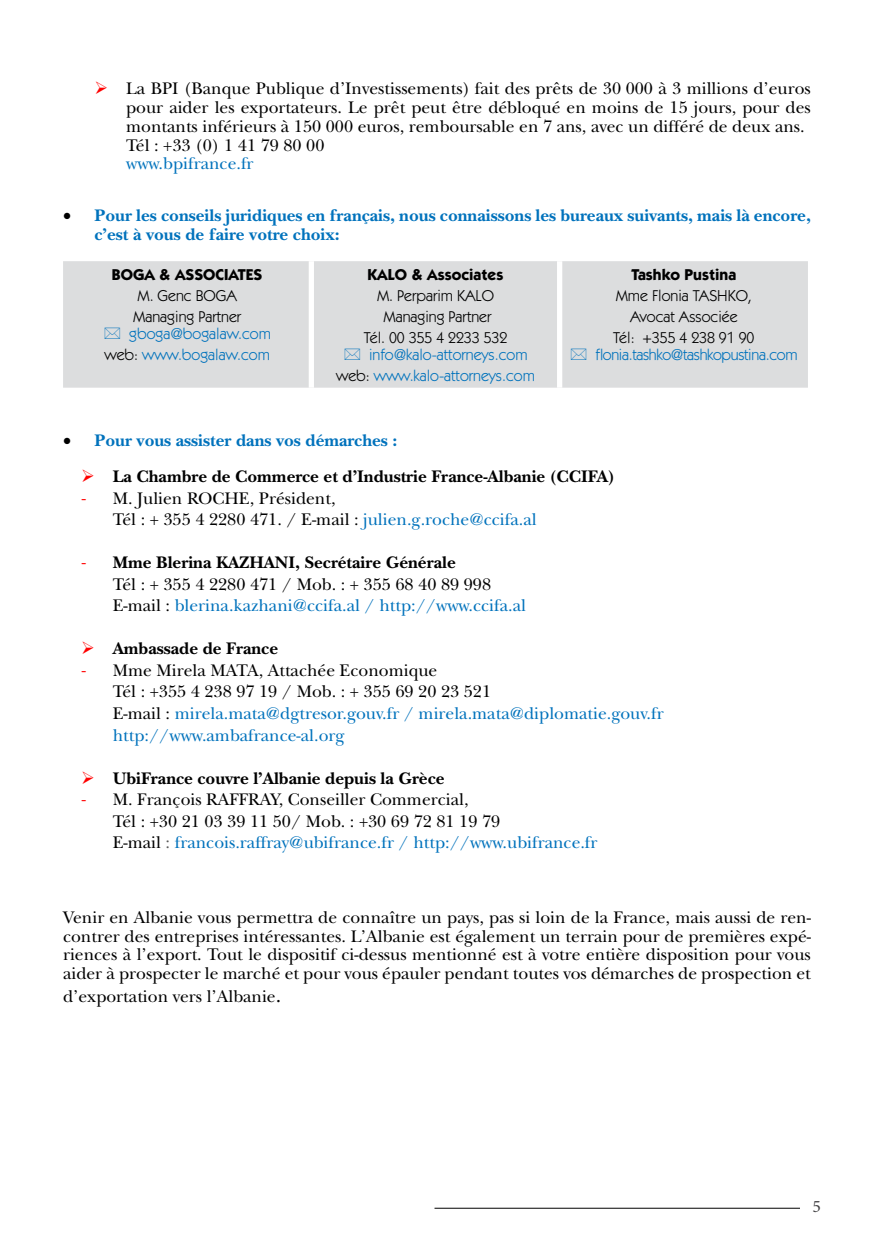
<style>
.page{position:relative;width:874px;height:1241px;background:#fff}
.page>*{position:absolute;margin:0;border:0;box-sizing:border-box;transform-origin:0 0}
.t1{font:17.5px/18.9px "New Baskerville Std";color:#000}
.t2{font:17.5px/21.5px "New Baskerville Std";color:#0072bc}
.t3{font:700 17.5px/18.9px "New Baskerville Std";color:#0072bc}
.t4{font:700 17.5px "New Baskerville Std";color:#000}
.t5{font:17.5px "Minion Pro";color:#414042}
.t6{font:15.75px/21px "ITC Kabel Std";color:#000;text-align:center}
.t7{font:15.75px/21px "ITC Kabel Std";color:#0072bc;text-align:right}
.t8{font:700 15.75px "ITC Kabel Std";color:#000}
.t9{font:15.75px "ITC Kabel Std";letter-spacing:-.02em;color:#0072bc}
.s1{color:#f00}
.s2{color:#000}
.s3{font-family:"Calibri";color:#f00}
.s4{color:#0072bc}
.s5{font-weight:700;color:#000}
.s6{color:#595959}
.s7{font-size:21px}
</style>
<div class="page">
<hr style="left:434px;top:1207px;width:365px;height:1px;background:#000">
<div style="left:63px;top:261px;width:744px;height:126px;background:#dcddde"></div>
<div style="left:308px;top:261px;width:6px;height:126px;background:#fff"></div>
<div style="left:556px;top:261px;width:6px;height:126px;background:#fff"></div>
<svg style="left:105px;top:327px;width:15px;height:11px"></svg>
<svg style="left:344px;top:348px;width:16px;height:11px"></svg>
<svg style="left:571px;top:348px;width:15px;height:11px"></svg>
<p class="t1" style="left:126px;top:79px;width:686px;text-indent:-32px"><span class="s1">➢</span> La BPI (Banque Publique d’Investissements) fait des prêts de 30 000 à 3 millions d’euros pour aider les exportateurs. Le prêt peut être débloqué en moins de 15 jours, pour des montants inférieurs à 150 000 euros, remboursable en 7 ans, avec un différé de deux ans.<br>Tél : +33 (0) 1 41 79 80 00</p>
<p class="t2" style="left:126px;top:153px;width:129px">www.bpifrance.fr</p>
<p class="t3" style="left:94px;top:206px;width:717px;text-indent:-32px"><span class="s2">•</span> Pour les conseils juridiques en français, nous connaissons les bureaux suivants, mais là encore, c’est à vous de faire votre choix:</p>
<p class="t8" style="left:112px;top:264px;width:152px">BOGA &amp; ASSOCIATES</p>
<p class="t6" style="left:133px;top:285px;width:110px;text-align:left">M. Genc BOGA<br>Managing Partner</p>
<p class="t7" style="left:104px;top:323px;width:168px">gboga@bogalaw.com <span class="s2">web:</span> www.bogalaw.com</p>
<p class="t8" style="left:631px;top:264px;width:106px">Tashko Pustina</p>
<p class="t6" style="left:613px;top:285px;width:143px">Mme Flonia TASHKO,<br>Avocat Associée<br>Tél: +355 4 238 91 90</p>
<p class="t9" style="left:595px;top:345px;width:204px">flonia.tashko@tashkopustina.com</p>
<p class="t8" style="left:367px;top:264px;width:137px">KALO &amp; Associates</p>
<p class="t6" style="left:363px;top:285px;width:145px">M. Perparim KALO<br>Managing Partner<br>Tél. 00 355 4 2233 532</p>
<p class="t7" style="left:336px;top:344px;width:200px;text-align:left;text-indent:33px">info@kalo-attorneys.com <span class="s2">web:</span> www.kalo-attorneys.com</p>
<p class="t3" style="left:63px;top:431px;width:336px"><span class="s2">•</span> Pour vous assister dans vos démarches :</p>
<p class="t4" style="left:81px;top:466px;width:535px"><span class="s1">➢</span> La Chambre de Commerce et d’Industrie France-Albanie (CCIFA)</p>
<p class="t1" style="left:113px;top:487px;width:425px;line-height:21.5px;text-indent:-32px"><span class="s3">-</span> M. Julien ROCHE, Président,<br>Tél : + 355 4 2280 471. / E-mail : <span class="s4">julien.g.roche@ccifa.al</span></p>
<p class="t2" style="left:113px;top:552px;width:414px;text-indent:-32px"><span class="s3">-</span> <span class="s5">Mme Blerina KAZHANI, Secrétaire Générale<br></span><span class="s2">Tél : + 355 4 2280 471 / Mob. : + 355 68 40 89 998<br>E-mail :</span> blerina.kazhani@ccifa.al / http://www.ccifa.al</p>
<p class="t4" style="left:81px;top:638px;width:198px"><span class="s1">➢</span> Ambassade de France</p>
<p class="t2" style="left:113px;top:659px;width:552px;text-indent:-32px"><span class="s3">-</span> <span class="s2">Mme Mirela MATA, Attachée Economique<br>Tél : +355 4 238 97 19 / Mob. : + 355 69 20 23 521<br>E-mail :</span> mirela.mata@dgtresor.gouv.fr / mirela.mata@diplomatie.gouv.fr http://www.ambafrance-al.org</p>
<p class="t4" style="left:81px;top:767px;width:364px"><span class="s1">➢</span> UbiFrance couvre l’Albanie depuis la Grèce</p>
<p class="t1" style="left:113px;top:788px;width:486px;line-height:21.5px;text-indent:-32px"><span class="s3">-</span> M. François RAFFRAY, Conseiller Commercial,<br>Tél : +30 21 03 39 11 50/ Mob. : +30 69 72 81 19 79<br>E-mail <span class="s6">:</span> <span class="s4">francois.raffray@ubifrance.fr / http://www.ubifrance.fr</span></p>
<p class="t1" style="left:63px;top:907px;width:749px;text-align:justify">Venir en Albanie vous permettra de connaître un pays, pas si loin de la France, mais aussi de ren&shy;contrer des entreprises intéressantes. L’Albanie est également un terrain pour de premières expé&shy;riences à l’export. Tout le dispositif ci-dessus mentionné est à votre entière disposition pour vous aider à prospecter le marché et pour vous épauler pendant toutes vos démarches de prospection et</p>
<p class="t1" style="left:63px;top:986px;width:219px">d’exportation vers l’Albanie<span class="s7">.</span></p>
<p class="t5" style="left:812px;top:1195px;width:10px">5</p>
</div>
